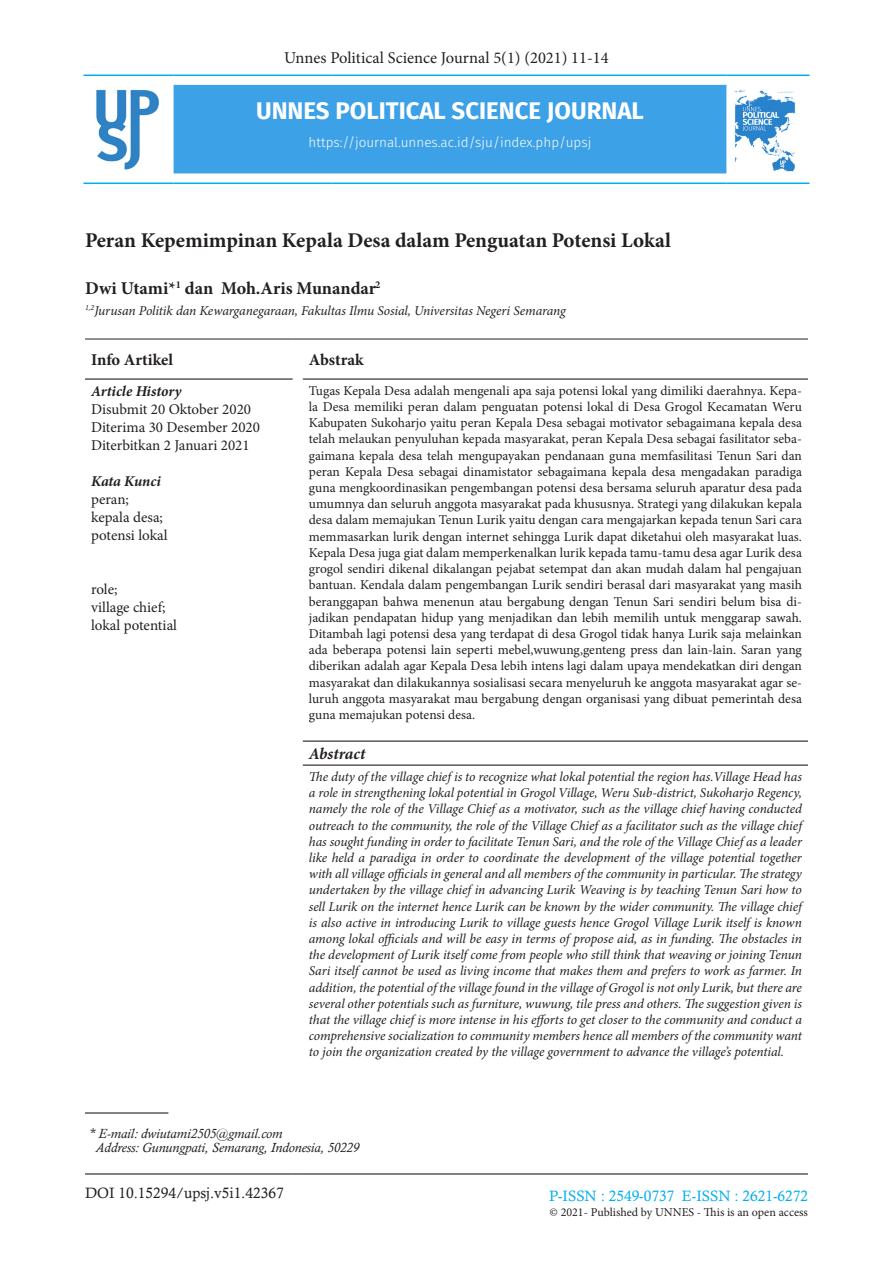
<style>
.page{position:relative;width:893px;height:1263px;background:#fff}
.page>*{position:absolute;margin:0;border:0;box-sizing:border-box;transform-origin:0 0}
.t1{font:700 24px "Fira Sans";color:#fff}
.JUDUL{font:700 21px "Minion Pro";color:#231f20}
.Nama_Penulis{font:700 18px "Minion Pro";color:#231f20}
.t2{font:16.5px "Minion Pro";color:#231f20}
.JUDUL-2{font:700 16.5px "Minion Pro";letter-spacing:-.005em;color:#231f20}
.JUDUL-3{font:italic 700 16.5px "Minion Pro";letter-spacing:-.005em;color:#231f20}
.JUDUL-4{font:15px "Minion Pro";color:#231f20}
.t3{font:15px "Calisto";color:#00aeef}
.t4{font:15px "Calisto";color:#231f20}
.JUDUL-5{font:italic 700 15px "Minion Pro";letter-spacing:-.005em;color:#231f20}
.Isi_Abstrak_Indo{font:13.5px/16.2px "Minion Pro";color:#231f20;text-align:justify}
.Isi_Abstrak_Inggris{font:italic 13.5px/16.2px "Minion Pro";letter-spacing:-.005em;color:#231f20;text-align:justify}
.Sekolah___Diterima{font:italic 13.5px "Minion Pro";letter-spacing:-.01em;color:#231f20}
.t5{font:italic 13.5px "Calisto";color:#231f20}
.t6{font:300 13.5px "Fira Sans";color:#fff}
.Judul_Daftar_Pustaka{font:12px "Minion Pro";color:#231f20}
</style>
<div class="page">
<div style="left:174px;top:85px;width:552px;height:89px;background:#3da1e8"></div>
<svg style="left:174px;top:182px;width:552px;height:1px"></svg>
<hr style="left:83px;top:75px;width:91px;height:1px;background:#00aeef">
<hr style="left:83px;top:183px;width:91px;height:1px;background:#00aeef">
<hr style="left:174px;top:75px;width:159px;height:1px;background:#00aeef">
<hr style="left:333px;top:75px;width:393px;height:1px;background:#00aeef">
<hr style="left:726px;top:75px;width:83px;height:1px;background:#00aeef">
<hr style="left:726px;top:183px;width:83px;height:1px;background:#00aeef">
<hr style="left:174px;top:183px;width:159px;height:1px;background:#00aeef">
<hr style="left:333px;top:183px;width:393px;height:1px;background:#00aeef">
<img style="left:734px;top:89px;width:62px;height:83px">
<img style="left:96px;top:89px;width:63px;height:81px">
<hr style="left:85px;top:339px;width:208px;height:1px;background:#231f20">
<hr style="left:303px;top:339px;width:505px;height:1px;background:#231f20">
<hr style="left:85px;top:378px;width:208px;height:2px;background:#231f20">
<hr style="left:303px;top:378px;width:505px;height:2px;background:#231f20">
<hr style="left:85px;top:1173px;width:208px;height:1px;background:#231f20">
<hr style="left:303px;top:1173px;width:505px;height:1px;background:#231f20">
<hr style="left:303px;top:740px;width:505px;height:2px;background:#231f20">
<hr style="left:303px;top:764px;width:505px;height:2px;background:#231f20">
<hr style="left:85px;top:1112px;width:83px;height:1px;background:#231f20">
<p class="t2" style="left:284px;top:47px;width:326px">Unnes Political Science Journal 5(1) (2021) 11-14</p>
<h1 class="t1" style="left:256px;top:90px;width:389px">UNNES POLITICAL SCIENCE JOURNAL</h1>
<p class="t6" style="left:309px;top:132px;width:284px">https://journal.unnes.ac.id/sju/index.php/upsj</p>
<p class="JUDUL" style="left:85px;top:226px;width:587px">Peran Kepemimpinan Kepala Desa dalam Penguatan Potensi Lokal</p>
<p class="Nama_Penulis" style="left:85px;top:276px;width:297px">Dwi Utami*<sup>1</sup> dan Moh.Aris Munandar<sup>2</sup></p>
<p class="Sekolah___Diterima" style="left:85px;top:301px;width:482px"><sup>1,2</sup>Jurusan Politik dan Kewarganegaraan, Fakultas Ilmu Sosial, Universitas Negeri Semarang</p>
<p class="JUDUL-2" style="left:91px;top:348px;width:83px">Info Artikel</p>
<p class="JUDUL-2" style="left:309px;top:348px;width:56px">Abstrak</p>
<p class="JUDUL-5" style="left:91px;top:380px;width:92px">Article History</p>
<p class="JUDUL-4" style="left:91px;top:399px;width:162px">Disubmit 20 Oktober 2020</p>
<p class="JUDUL-4" style="left:91px;top:417px;width:170px">Diterima 30 Desember 2020</p>
<p class="JUDUL-4" style="left:91px;top:435px;width:160px">Diterbitkan 2 Januari 2021</p>
<p class="JUDUL-5" style="left:91px;top:470px;width:71px">Kata Kunci</p>
<p class="JUDUL-4" style="left:91px;top:489px;width:40px">peran;</p>
<p class="JUDUL-4" style="left:91px;top:507px;width:73px">kepala desa;</p>
<p class="JUDUL-4" style="left:91px;top:525px;width:78px">potensi lokal</p>
<p class="JUDUL-4" style="left:91px;top:579px;width:28px">role;</p>
<p class="JUDUL-4" style="left:91px;top:597px;width:76px">village chief;</p>
<p class="JUDUL-4" style="left:91px;top:615px;width:88px">lokal potential</p>
<p class="Isi_Abstrak_Indo" style="left:309px;top:382px;width:495px">Tugas Kepala Desa adalah mengenali apa saja potensi lokal yang dimiliki daerahnya. Kepa&shy;la Desa memiliki peran dalam penguatan potensi lokal di Desa Grogol Kecamatan Weru Kabupaten Sukoharjo yaitu peran Kepala Desa sebagai motivator sebagaimana kepala desa telah melaukan penyuluhan kepada masyarakat, peran Kepala Desa sebagai fasilitator seba&shy;gaimana kepala desa telah mengupayakan pendanaan guna memfasilitasi Tenun Sari dan peran Kepala Desa sebagai dinamistator sebagaimana kepala desa mengadakan paradiga guna mengkoordinasikan pengembangan potensi desa bersama seluruh aparatur desa pada umumnya dan seluruh anggota masyarakat pada khususnya. Strategi yang dilakukan kepala desa dalam memajukan Tenun Lurik yaitu dengan cara mengajarkan kepada tenun Sari cara memmasarkan lurik dengan internet sehingga Lurik dapat diketahui oleh masyarakat luas.<br>Kepala Desa juga giat dalam memperkenalkan lurik kepada tamu-tamu desa agar Lurik desa grogol sendiri dikenal dikalangan pejabat setempat dan akan mudah dalam hal pengajuan bantuan. Kendala dalam pengembangan Lurik sendiri berasal dari masyarakat yang masih beranggapan bahwa menenun atau bergabung dengan Tenun Sari sendiri belum bisa di&shy;jadikan pendapatan hidup yang menjadikan dan lebih memilih untuk menggarap sawah.<br>Ditambah lagi potensi desa yang terdapat di desa Grogol tidak hanya Lurik saja melainkan ada beberapa potensi lain seperti mebel,wuwung,genteng press dan lain-lain. Saran yang diberikan adalah agar Kepala Desa lebih intens lagi dalam upaya mendekatkan diri dengan masyarakat dan dilakukannya sosialisasi secara menyeluruh ke anggota masyarakat agar se&shy;luruh anggota masyarakat mau bergabung dengan organisasi yang dibuat pemerintah desa guna memajukan potensi desa.</p>
<p class="JUDUL-3" style="left:309px;top:742px;width:58px">Abstract</p>
<p class="Isi_Abstrak_Inggris" style="left:309px;top:768px;width:495px">The duty of the village chief is to recognize what lokal potential the region has.Village Head has a role in strengthening lokal potential in Grogol Village, Weru Sub-district, Sukoharjo Regency, namely the role of the Village Chief as a motivator, such as the village chief having conducted outreach to the community, the role of the Village Chief as a facilitator such as the village chief has sought funding in order to facilitate Tenun Sari, and the role of the Village Chief as a leader like held a paradiga in order to coordinate the development of the village potential together with all village officials in general and all members of the community in particular. The strategy undertaken by the village chief in advancing Lurik Weaving is by teaching Tenun Sari how to sell Lurik on the internet hence Lurik can be known by the wider community. The village chief is also active in introducing Lurik to village guests hence Grogol Village Lurik itself is known among lokal officials and will be easy in terms of propose aid, as in funding. The obstacles in the development of Lurik itself come from people who still think that weaving or joining Tenun Sari itself cannot be used as living income that makes them and prefers to work as farmer. In addition, the potential of the village found in the village of Grogol is not only Lurik, but there are several other potentials such as furniture, wuwung, tile press and others. The suggestion given is that the village chief is more intense in his efforts to get closer to the community and conduct a comprehensive socialization to community members hence all members of the community want to join the organization created by the village government to advance the village’s potential.</p>
<p class="t5" style="left:89px;top:1126px;width:195px">* E-mail: dwiutami2505@gmail.com</p>
<p class="t5" style="left:96px;top:1139px;width:265px">Address: Gunungpati, Semarang, Indonesia, 50229</p>
<p class="t4" style="left:85px;top:1184px;width:200px">DOI 10.15294/upsj.v5i1.42367</p>
<p class="t3" style="left:549px;top:1187px;width:260px">P-ISSN : 2549-0737 E-ISSN : 2621-6272</p>
<p class="Judul_Daftar_Pustaka" style="left:549px;top:1204px;width:260px">© 2021- Published by UNNES - This is an open access</p>
</div>
